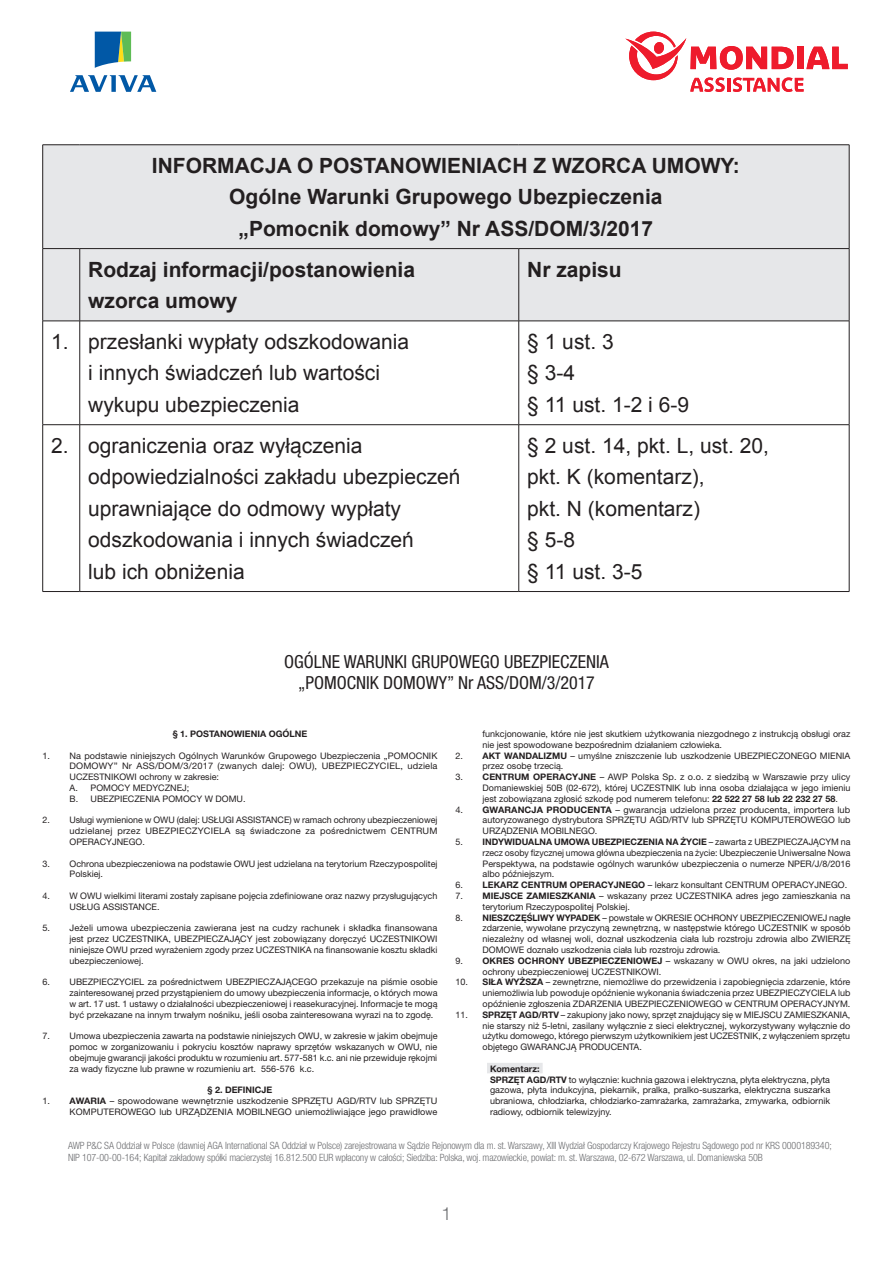
<style>
.page{position:relative;width:893px;height:1263px;background:#fff}
.page>*{position:absolute;margin:0;border:0;box-sizing:border-box;transform-origin:0 0}
.t1{font:21px/31.5px "Arial";color:#231f20}
.t2{font:700 21px/31.5px "Arial";color:#231f20;text-align:center}
.t3{font:condensed 18px/21.6px "Helvetica Neue LT Pro";color:#231f20;text-align:center}
.t4{font:300 18px "Helvetica Neue LT Pro";color:#6c6d70}
.t5{font:300 condensed 10.05px/12px "Helvetica Neue LT Pro";letter-spacing:-.01em;color:#6c6d70}
.t6{font:9px/10.8px "Helvetica Neue LT Pro";color:#231f20;text-align:justify}
.t7{font:700 9px "Helvetica Neue LT Pro";color:#231f20}
.s1{font-weight:700}
</style>
<div class="page">
<div style="left:43px;top:145px;width:806px;height:176px;background:#e6e7e9"></div>
<hr style="left:43px;top:144px;width:37px;height:1px;background:#231f20">
<hr style="left:42px;top:145px;width:1px;height:103px;background:#231f20">
<hr style="left:80px;top:144px;width:439px;height:1px;background:#231f20">
<hr style="left:519px;top:144px;width:330px;height:1px;background:#231f20">
<hr style="left:849px;top:145px;width:1px;height:103px;background:#231f20">
<hr style="left:43px;top:248px;width:37px;height:1px;background:#231f20">
<hr style="left:42px;top:249px;width:1px;height:72px;background:#231f20">
<hr style="left:80px;top:248px;width:439px;height:1px;background:#231f20">
<hr style="left:80px;top:249px;width:1px;height:72px;background:#231f20">
<hr style="left:519px;top:248px;width:330px;height:1px;background:#231f20">
<hr style="left:518px;top:249px;width:1px;height:72px;background:#231f20">
<hr style="left:849px;top:249px;width:1px;height:72px;background:#231f20">
<hr style="left:43px;top:321px;width:37px;height:1px;background:#231f20">
<hr style="left:42px;top:321px;width:1px;height:103px;background:#231f20">
<hr style="left:80px;top:321px;width:439px;height:1px;background:#231f20">
<hr style="left:80px;top:321px;width:1px;height:103px;background:#231f20">
<hr style="left:519px;top:321px;width:330px;height:1px;background:#231f20">
<hr style="left:518px;top:321px;width:1px;height:103px;background:#231f20">
<hr style="left:849px;top:321px;width:1px;height:103px;background:#231f20">
<hr style="left:43px;top:424px;width:37px;height:1px;background:#231f20">
<hr style="left:42px;top:425px;width:1px;height:166px;background:#231f20">
<hr style="left:80px;top:424px;width:439px;height:1px;background:#231f20">
<hr style="left:80px;top:425px;width:1px;height:166px;background:#231f20">
<hr style="left:519px;top:424px;width:330px;height:1px;background:#231f20">
<hr style="left:518px;top:425px;width:1px;height:166px;background:#231f20">
<hr style="left:849px;top:425px;width:1px;height:166px;background:#231f20">
<hr style="left:43px;top:591px;width:37px;height:1px;background:#231f20">
<hr style="left:80px;top:591px;width:439px;height:1px;background:#231f20">
<hr style="left:519px;top:591px;width:330px;height:1px;background:#231f20">
<svg style="left:625px;top:32px;width:223px;height:60px"></svg>
<svg style="left:95px;top:32px;width:36px;height:36px"></svg>
<svg style="left:70px;top:75px;width:86px;height:17px"></svg>
<div style="left:487px;top:1063px;width:56px;height:10px;background:#e6e7e9"></div>
<h1 class="t2" style="left:152px;top:150px;width:589px">INFORMACJA O POSTANOWIENIACH Z WZORCA UMOWY:<br>Ogólne Warunki Grupowego Ubezpieczenia<br>„Pomocnik domowy” Nr ASS/DOM/3/2017</h1>
<h1 class="t2" style="left:88px;top:254px;width:328px;text-align:left">Rodzaj informacji/postanowienia wzorca umowy</h1>
<h1 class="t2" style="left:527px;top:254px;width:96px">Nr zapisu</h1>
<h1 class="t1" style="left:88px;top:326px;width:322px;text-indent:-37px">1. przesłanki wypłaty odszkodowania i innych świadczeń lub wartości wykupu ubezpieczenia</h1>
<h1 class="t1" style="left:527px;top:326px;width:163px">§ 1 ust. 3<br>§ 3-4<br>§ 11 ust. 1-2 i 6-9</h1>
<h1 class="t1" style="left:88px;top:430px;width:374px;text-indent:-37px">2. ograniczenia oraz wyłączenia odpowiedzialności zakładu ubezpieczeń uprawniające do odmowy wypłaty odszkodowania i innych świadczeń<br>lub ich obniżenia</h1>
<h1 class="t1" style="left:527px;top:430px;width:243px">§ 2 ust. 14, pkt. L, ust. 20, pkt. K (komentarz),<br>pkt. N (komentarz)<br>§ 5-8<br>§ 11 ust. 3-5</h1>
<h2 class="t3" style="left:284px;top:650px;width:326px">OGÓLNE WARUNKI GRUPOWEGO UBEZPIECZENIA „POMOCNIK DOMOWY” Nr ASS/DOM/3/2017</h2>
<p class="t7" style="left:173px;top:728px;width:136px">§ 1. POSTANOWIENIA OGÓLNE</p>
<p class="t6" style="left:70px;top:750px;width:370px;text-align:left;text-indent:-27px">1. Na podstawie niniejszych Ogólnych Warunków Grupowego Ubezpieczenia „POMOCNIK DOMOWY” Nr ASS/DOM/3/2017 (zwanych dalej: OWU), UBEZPIECZYCIEL, udziela UCZESTNIKOWI ochrony w zakresie:<br>A. POMOCY MEDYCZNEJ;<br>B. UBEZPIECZENIA POMOCY W DOMU.</p>
<p class="t6" style="left:70px;top:814px;width:369px;text-indent:-27px">2. Usługi wymienione w OWU (dalej: USŁUGI ASSISTANCE) w ramach ochrony ubezpieczeniowej udzielanej przez UBEZPIECZYCIELA są świadczone za pośrednictwem CENTRUM OPERACYJNEGO.</p>
<p class="t6" style="left:70px;top:858px;width:369px;text-indent:-27px">3. Ochrona ubezpieczeniowa na podstawie OWU jest udzielana na terytorium Rzeczypospolitej<br>Polskiej.</p>
<p class="t6" style="left:70px;top:890px;width:369px;text-indent:-27px">4. W OWU wielkimi literami zostały zapisane pojęcia zdefiniowane oraz nazwy przysługujących<br>USŁUG ASSISTANCE.</p>
<p class="t6" style="left:70px;top:922px;width:369px;text-indent:-27px">5. Jeżeli umowa ubezpieczenia zawierana jest na cudzy rachunek i składka finansowana jest przez UCZESTNIKA, UBEZPIECZAJĄCY jest zobowiązany doręczyć UCZESTNIKOWI niniejsze OWU przed wyrażeniem zgody przez UCZESTNIKA na finansowanie kosztu składki ubezpieczeniowej.</p>
<p class="t6" style="left:70px;top:976px;width:370px;text-indent:-27px">6. UBEZPIECZYCIEL za pośrednictwem UBEZPIECZAJĄCEGO przekazuje na piśmie osobie zainteresowanej przed przystąpieniem do umowy ubezpieczenia informacje, o których mowa w art. 17 ust. 1 ustawy o działalności ubezpieczeniowej i reasekuracyjnej. Informacje te mogą być przekazane na innym trwałym nośniku, jeśli osoba zainteresowana wyrazi na to zgodę.</p>
<p class="t6" style="left:70px;top:1030px;width:369px;text-indent:-27px">7. Umowa ubezpieczenia zawarta na podstawie niniejszych OWU, w zakresie w jakim obejmuje pomoc w zorganizowaniu i pokryciu kosztów naprawy sprzętów wskazanych w OWU, nie obejmuje gwarancji jakości produktu w rozumieniu art. 577-581 k.c. ani nie przewiduje rękojmi za wady fizyczne lub prawne w rozumieniu art. 556-576 k.c.</p>
<p class="t7" style="left:208px;top:1084px;width:66px">§ 2. DEFINICJE</p>
<p class="t6" style="left:43px;top:1095px;width:396px;text-align:right">1. <span class="s1">AWARIA</span> – spowodowane wewnętrznie uszkodzenie SPRZĘTU AGD/RTV lub SPRZĘTU<br>KOMPUTEROWEGO lub URZĄDZENIA MOBILNEGO uniemożliwiające jego prawidłowe</p>
<p class="t6" style="left:482px;top:728px;width:369px">funkcjonowanie, które nie jest skutkiem użytkowania niezgodnego z instrukcją obsługi oraz nie jest spowodowane bezpośrednim działaniem człowieka.</p>
<p class="t6" style="left:482px;top:750px;width:369px;text-indent:-27px">2. <span class="s1">AKT WANDALIZMU</span> – umyślne zniszczenie lub uszkodzenie UBEZPIECZONEGO MIENIA przez osobę trzecią.</p>
<p class="t6" style="left:482px;top:771px;width:370px;text-indent:-27px">3. <span class="s1">CENTRUM OPERACYJNE</span> – AWP Polska Sp. z o.o. z siedzibą w Warszawie przy ulicy Domaniewskiej 50B (02-672), której UCZESTNIK lub inna osoba działająca w jego imieniu jest zobowiązana zgłosić szkodę pod numerem telefonu: <span class="s1">22 522 27 58 lub 22 232 27 58</span>.</p>
<p class="t6" style="left:482px;top:804px;width:369px;text-indent:-27px">4. <span class="s1">GWARANCJA PRODUCENTA</span> – gwarancja udzielona przez producenta, importera lub autoryzowanego dystrybutora SPRZĘTU AGD/RTV lub SPRZĘTU KOMPUTEROWEGO lub URZĄDZENIA MOBILNEGO.</p>
<p class="t6" style="left:482px;top:836px;width:369px;text-indent:-27px">5. <span class="s1">INDYWIDUALNA UMOWA UBEZPIECZENIA NA ŻYCIE</span> – zawarta z UBEZPIECZAJĄCYM na rzecz osoby fizycznej umowa główna ubezpieczenia na życie: Ubezpieczenie Uniwersalne Nowa Perspektywa, na podstawie ogólnych warunków ubezpieczenia o numerze NPER/J/8/2016 albo późniejszym.</p>
<p class="t6" style="left:455px;top:879px;width:393px">6. <span class="s1">LEKARZ CENTRUM OPERACYJNEGO</span> – lekarz konsultant CENTRUM OPERACYJNEGO.</p>
<p class="t6" style="left:482px;top:890px;width:369px;text-indent:-27px">7. <span class="s1">MIEJSCE ZAMIESZKANIA</span> – wskazany przez UCZESTNIKA adres jego zamieszkania na terytorium Rzeczypospolitej Polskiej.</p>
<p class="t6" style="left:482px;top:912px;width:370px;text-indent:-27px">8. <span class="s1">NIESZCZĘŚLIWY WYPADEK</span> – powstałe w OKRESIE OCHRONY UBEZPIECZENIOWEJ nagłe zdarzenie, wywołane przyczyną zewnętrzną, w następstwie którego UCZESTNIK w sposób niezależny od własnej woli, doznał uszkodzenia ciała lub rozstroju zdrowia albo ZWIERZĘ DOMOWE doznało uszkodzenia ciała lub rozstroju zdrowia.</p>
<p class="t6" style="left:482px;top:955px;width:369px;text-indent:-27px">9. <span class="s1">OKRES OCHRONY UBEZPIECZENIOWEJ</span> – wskazany w OWU okres, na jaki udzielono ochrony ubezpieczeniowej UCZESTNIKOWI.</p>
<p class="t6" style="left:482px;top:976px;width:369px;text-indent:-27px">10. <span class="s1">SIŁA WYŻSZA</span> – zewnętrzne, niemożliwe do przewidzenia i zapobiegnięcia zdarzenie, które uniemożliwia lub powoduje opóźnienie wykonania świadczenia przez UBEZPIECZYCIELA lub opóźnienie zgłoszenia ZDARZENIA UBEZPIECZENIOWEGO w CENTRUM OPERACYJNYM.</p>
<p class="t6" style="left:482px;top:1009px;width:369px;text-indent:-27px">11. <span class="s1">SPRZĘT AGD/RTV</span> – zakupiony jako nowy, sprzęt znajdujący się w MIEJSCU ZAMIESZKANIA, nie starszy niż 5-letni, zasilany wyłącznie z sieci elektrycznej, wykorzystywany wyłącznie do użytku domowego, którego pierwszym użytkownikiem jest UCZESTNIK, z wyłączeniem sprzętu objętego GWARANCJĄ PRODUCENTA.</p>
<p class="t6" style="left:490px;top:1063px;width:342px;text-align:left"><span class="s1">Komentarz:<br>SPRZĘT AGD/RTV</span> to wyłącznie: kuchnia gazowa i elektryczna, płyta elektryczna, płyta gazowa, płyta indukcyjna, piekarnik, pralka, pralko-suszarka, elektryczna suszarka ubraniowa, chłodziarka, chłodziarko-zamrażarka, zamrażarka, zmywarka, odbiornik radiowy, odbiornik telewizyjny.</p>
<p class="t5" style="left:68px;top:1139px;width:765px">AWP P&amp;C SA Oddział w Polsce (dawniej AGA International SA Oddział w Polsce) zarejestrowana w Sądzie Rejonowym dla m. st. Warszawy, XIII Wydział Gospodarczy Krajowego Rejestru Sądowego pod nr KRS 0000189340;<br>NIP 107-00-00-164; Kapitał zakładowy spółki macierzystej 16.812.500 EUR wpłacony w całości; Siedziba: Polska, woj. mazowieckie, powiat: m. st. Warszawa, 02-672 Warszawa, ul. Domaniewska 50B</p>
<h2 class="t4" style="left:441px;top:1203px;width:12px">1</h2>
</div>
